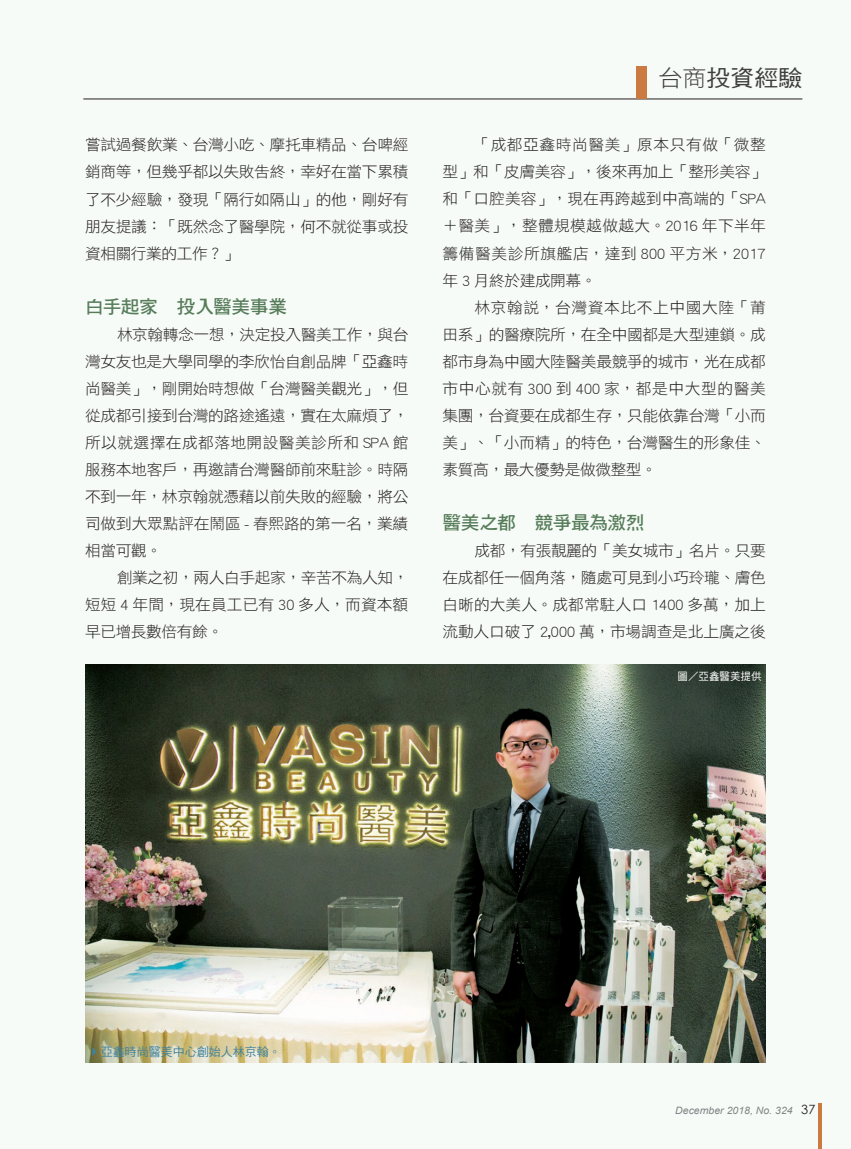
<style>
.page{position:relative;width:851px;height:1149px;background:#fff}
.page>*{position:absolute;margin:0;border:0;box-sizing:border-box;transform-origin:0 0}
.t1{font:22.8px "DF Hei Std W5";color:#3e3e3f;scale:1.05 1}
.t2{font:18.15px "DF Hei Std W7";letter-spacing:-.025em;color:#567c5a}
.t3{font:15.3px/27px "DF Hei Std W3";letter-spacing:-.025em;color:#231f20;text-align:justify}
.t4{font:12px "DF Hei Std W5";color:#41839c}
.t5{font:10.5px "DF Hei Std W5";color:#fff}
.t6{font:italic 10.2px "Arial";color:#808285}
.s1{font-family:"DF Hei Std W3"}
.s2{font-family:"Century Gothic";font-style:normal;font-size:12.75px;color:#231f20}
</style>
<div class="page">
<div style="left:0;top:0;width:850px;height:1148px;background:#f7fbf7"></div>
<img style="left:85px;top:664px;width:680px;height:398px">
<hr style="left:83px;top:99px;width:719px;height:1px;background:#231f20">
<div style="left:636px;top:66px;width:10px;height:33px;background:#cb7b42"></div>
<svg style="left:818px;top:1103px;width:3px;height:45px"></svg>
<svg style="left:92px;top:1046px;width:5px;height:9px"></svg>
<p class="t3" style="left:85px;top:131px;width:325px">嘗試過餐飲業、台灣小吃、摩托車精品、台啤經銷商等，但幾乎都以失敗告終，幸好在當下累積了不少經驗，發現「隔行如隔山」的他，剛好有朋友提議：「既然念了醫學院，何不就從事或投資相關行業的工作？」</p>
<p class="t2" style="left:85px;top:296px;width:203px">白手起家　投入醫美事業</p>
<p class="t3" style="left:85px;top:320px;width:325px;text-indent:32px">林京翰轉念一想，決定投入醫美工作，與台灣女友也是大學同學的李欣怡自創品牌「亞鑫時尚醫美」，剛開始時想做「台灣醫美觀光」，但從成都引接到台灣的路途遙遠，實在太麻煩了，所以就選擇在成都落地開設醫美診所和 SPA 館服務本地客戶，再邀請台灣醫師前來駐診。時隔不到一年，林京翰就憑藉以前失敗的經驗，將公司做到大眾點評在鬧區 - 春熙路的第一名，業績相當可觀。</p>
<p class="t3" style="left:85px;top:563px;width:325px;text-indent:32px">創業之初，兩人白手起家，辛苦不為人知，短短 4 年間，現在員工已有 30 多人，而資本額早已增長數倍有餘。</p>
<h1 class="t1" style="left:658px;top:66px;width:139px"><span class="s1">台商</span>投資經驗</h1>
<p class="t3" style="left:442px;top:131px;width:325px;text-indent:32px">「成都亞鑫時尚醫美」原本只有做「微整型」和「皮膚美容」，後來再加上「整形美容」和「口腔美容」，現在再跨越到中高端的「SPA＋醫美」，整體規模越做越大。2016 年下半年籌備醫美診所旗艦店，達到 800 平方米，2017年 3 月終於建成開幕。</p>
<p class="t3" style="left:442px;top:293px;width:325px;text-indent:32px">林京翰說，台灣資本比不上中國大陸「莆田系」的醫療院所，在全中國都是大型連鎖。成都市身為中國大陸醫美最競爭的城市，光在成都市中心就有 300 到 400 家，都是中大型的醫美集團，台資要在成都生存，只能依靠台灣「小而美」、「小而精」的特色，台灣醫生的形象佳、素質高，最大優勢是做微整型。</p>
<p class="t2" style="left:442px;top:512px;width:203px">醫美之都　競爭最為激烈</p>
<p class="t3" style="left:442px;top:536px;width:325px;text-indent:32px">成都，有張靚麗的「美女城市」名片。只要在成都任一個角落，隨處可見到小巧玲瓏、膚色白晰的大美人。成都常駐人口 1400 多萬，加上流動人口破了 2,000 萬，市場調查是北上廣之後</p>
<p class="t5" style="left:677px;top:670px;width:85px">圖／亞鑫醫美提供</p>
<p class="t4" style="left:101px;top:1044px;width:182px">亞鑫時尚醫美中心創始人林京翰。</p>
<p class="t6" style="left:675px;top:1104px;width:142px">December 2018, No. 324 <span class="s2">37</span></p>
</div>
